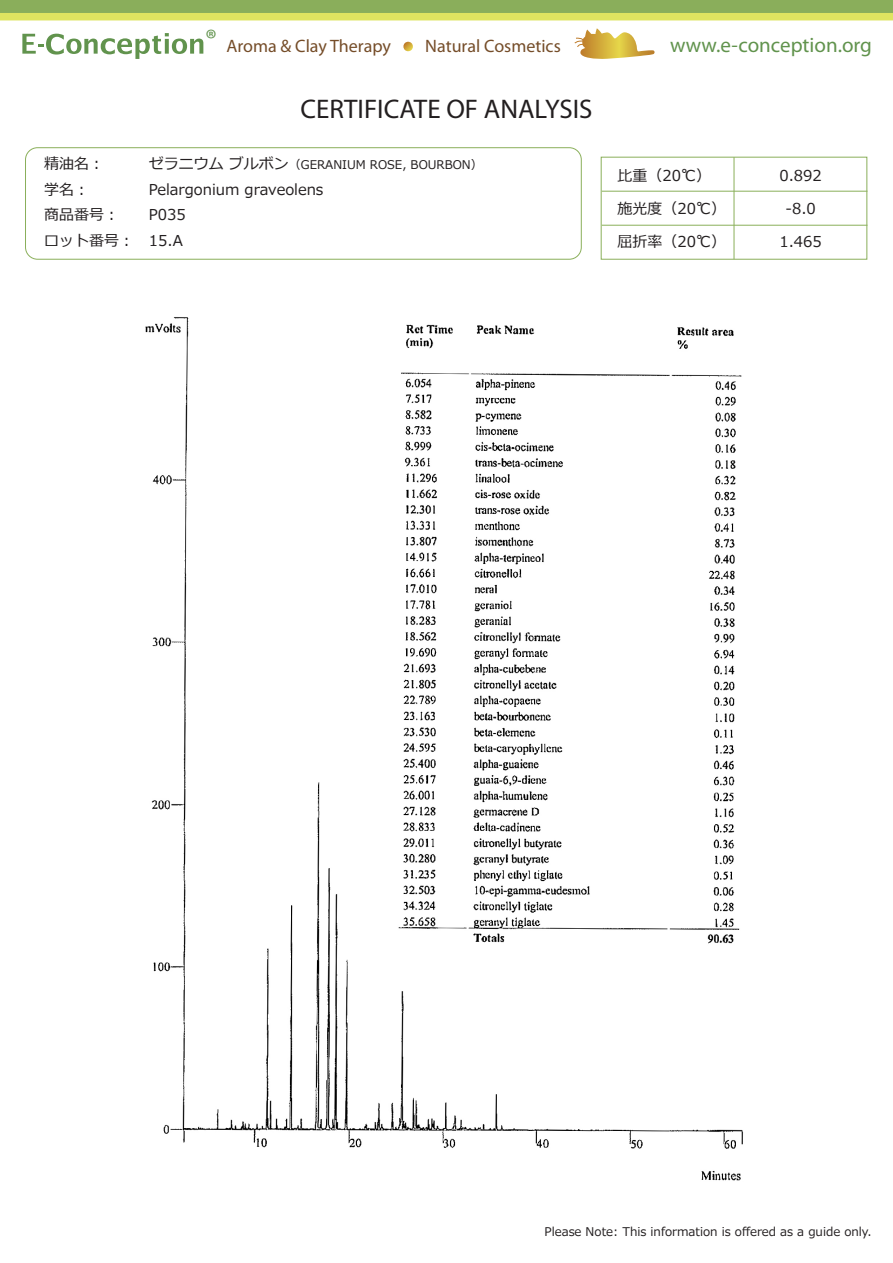
<style>
.page{position:relative;width:893px;height:1263px;background:#fff}
.page>*{position:absolute;margin:0;border:0;box-sizing:border-box;transform-origin:0 0}
.t1{font:27px "Myriad Pro";color:#231f20}
.t2{font:21px "Myriad Pro";color:#61934d}
.t3{font:18px "Myriad Pro";color:#754d29}
.t4{font:15px/25.5px "Meiryo";color:#231f20}
.t5{font:12px "Meiryo";color:#231f20}
.s1{font-size:15px}
</style>
<div class="page">
<svg style="left:574px;top:28px;width:81px;height:31px"></svg>
<div style="left:0;top:0;width:893px;height:15px;background:#8aae5b"></div>
<div style="left:0;top:13px;width:893px;height:7px;background:#dfe460"></div>
<svg style="left:403px;top:42px;width:10px;height:10px"></svg>
<svg style="left:22px;top:33px;width:181px;height:26px"></svg>
<div style="left:25px;top:147px;width:557px;height:113px;border:1px solid #8aaf5a;border-radius:12px"></div>
<div style="left:601px;top:157px;width:266px;height:103px;border:1px solid #8aaf5a"></div>
<hr style="left:602px;top:191px;width:265px;height:1px;background:#8aaf5a">
<hr style="left:602px;top:225px;width:265px;height:1px;background:#8aaf5a">
<hr style="left:734px;top:157px;width:1px;height:102px;background:#8aaf5a">
<img style="left:145px;top:317px;width:598px;height:864px">
<p class="t3" style="left:205px;top:35px;width:187px"><sup>®</sup> Aroma &amp; Clay Therapy</p>
<p class="t3" style="left:425px;top:35px;width:137px">Natural Cosmetics</p>
<h2 class="t2" style="left:670px;top:32px;width:203px">www.e-conception.org</h2>
<h1 class="t1" style="left:300px;top:92px;width:293px">CERTIFICATE OF ANALYSIS</h1>
<p class="t5" style="left:149px;top:156px;width:336px"><span class="s1">ゼラニウム ブルボン</span>（GERANIUM ROSE, BOURBON）</p>
<p class="t4" style="left:149px;top:177px;width:176px">Pelargonium graveolens<br>P035<br>15.A</p>
<p class="t4" style="left:44px;top:152px;width:91px">精油名：<br>学名：<br>商品番号：ロット番号：</p>
<p class="t4" style="left:617px;top:163px;width:95px">比重（20℃）</p>
<p class="t4" style="left:617px;top:196px;width:110px">施光度（20℃）</p>
<p class="t4" style="left:617px;top:229px;width:110px">屈折率（20℃）</p>
<p class="t4" style="left:779px;top:163px;width:44px">0.892</p>
<p class="t4" style="left:785px;top:196px;width:32px">-8.0</p>
<p class="t4" style="left:779px;top:229px;width:44px">1.465</p>
<p class="t5" style="left:545px;top:1224px;width:329px">Please Note: This information is offered as a guide only.</p>
</div>
